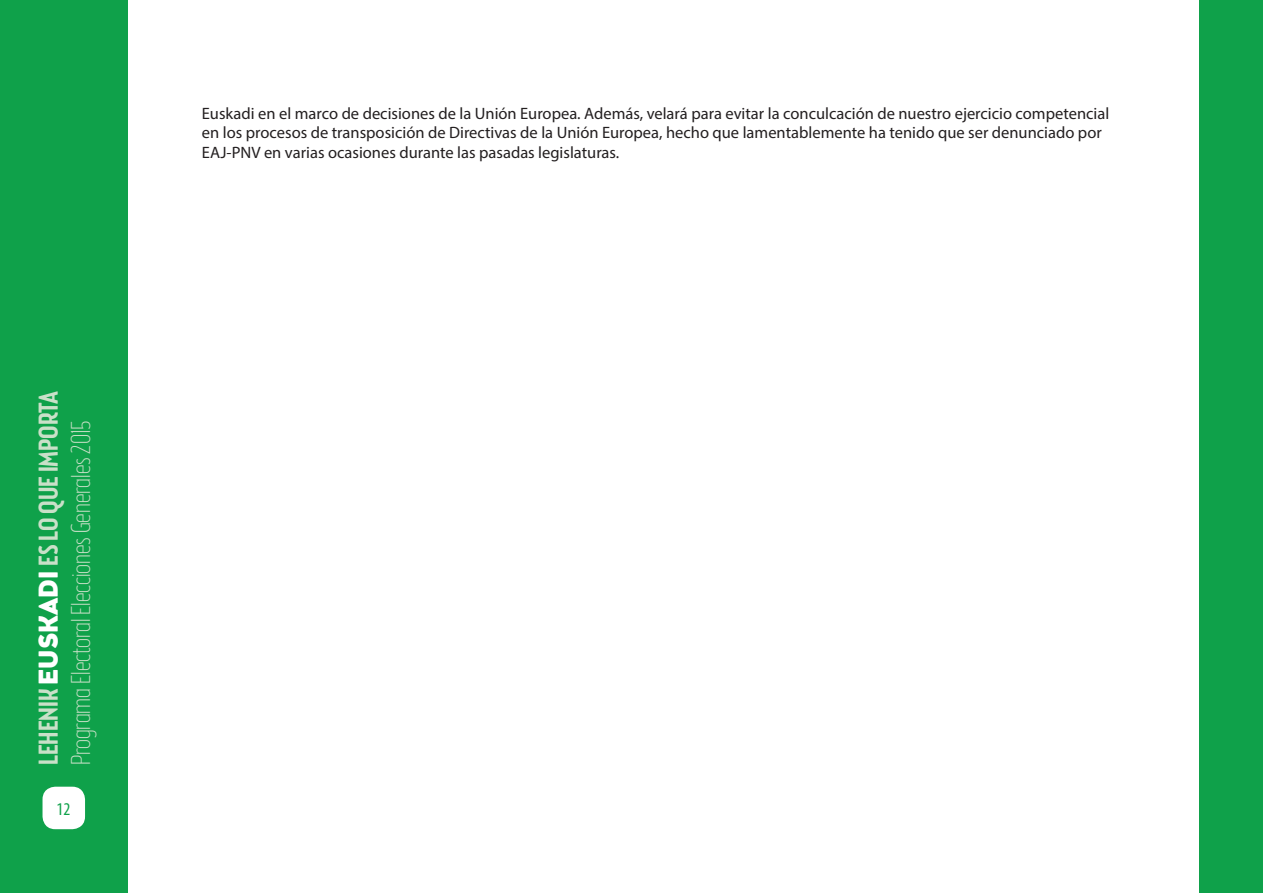
<style>
.page{position:relative;width:1263px;height:893px;background:#fff}
.page>*{position:absolute;margin:0;border:0;box-sizing:border-box;transform-origin:0 0}
.t1{font:100 27px/32.4px "Brooklyn Samuels Three";color:#c9e0c8}
.t2{font:condensed 18px "Myriad Pro";color:#0fa14a}
.t3{font:16.5px/19.8px "Myriad Pro";color:#231f20}
.s1{font-weight:500}
.s2{font-family:"Brooklyn Samuels Five";font-weight:900;color:#fff}
</style>
<div class="page">
<div style="left:0;top:0;width:128px;height:893px;background:#0fa14a"></div>
<div style="left:1199px;top:0;width:64px;height:893px;background:#0fa14a"></div>
<div style="left:43px;top:787px;width:42px;height:42px;background:#fff;border-radius:13px"></div>
<h1 class="t1" style="left:34px;top:765px;width:376px;rotate:-90deg"><span class="s1">LEHENIK</span> <span class="s2">EUSKADI</span> <span class="s1">ES LO QUE IMPORTA<br></span>Programa Electoral Elecciones Generales 2015</h1>
<p class="t2" style="left:57px;top:798px;width:15px">12</p>
<p class="t3" style="left:202px;top:103px;width:909px">Euskadi en el marco de decisiones de la Unión Europea. Además, velará para evitar la conculcación de nuestro ejercicio competencial en los procesos de transposición de Directivas de la Unión Europea, hecho que lamentablemente ha tenido que ser denunciado por<br>EAJ-PNV en varias ocasiones durante las pasadas legislaturas.</p>
</div>
